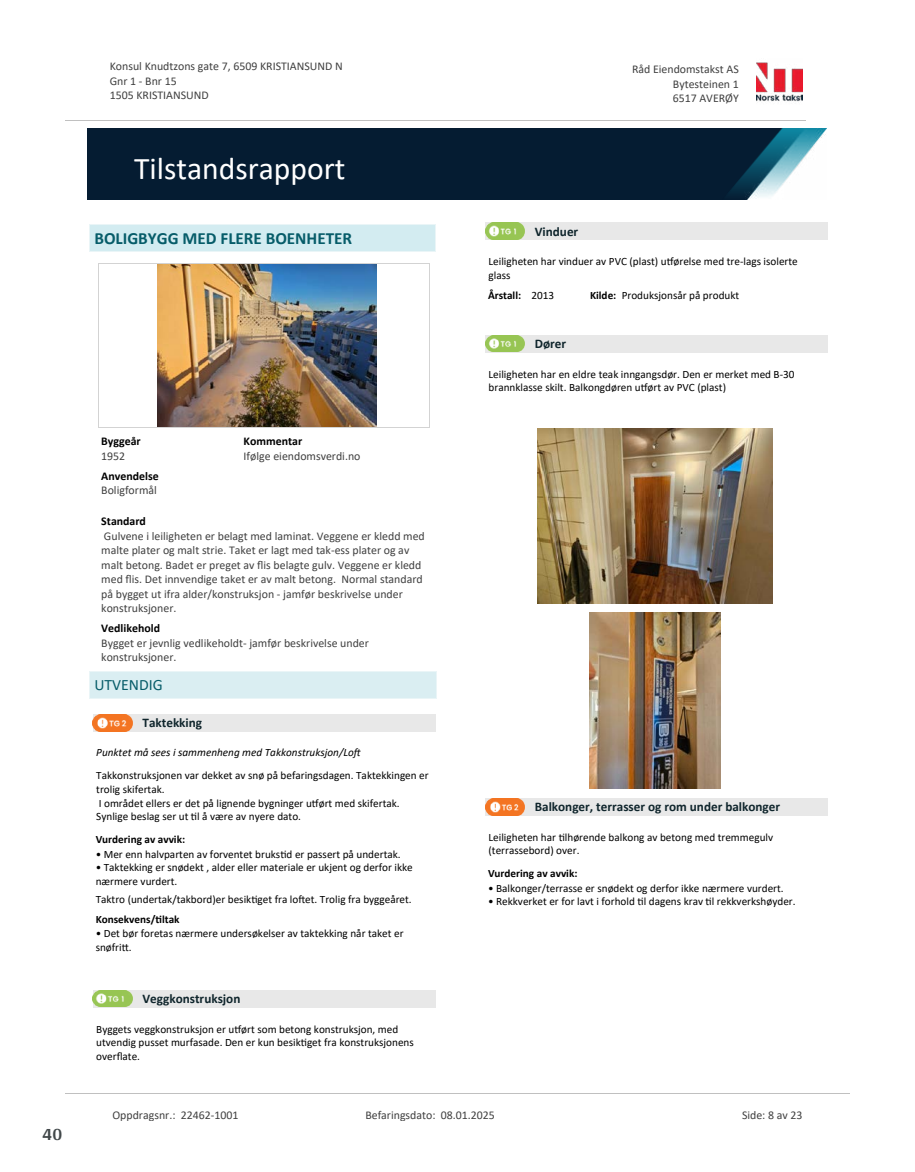
<style>
.page{position:relative;width:915px;height:1172px;background:#fff}
.page>*{position:absolute;margin:0;border:0;box-sizing:border-box;transform-origin:0 0}
.t1{font:31.65px "Calibri";color:#fff}
.t2{font:700 18px "Arya";color:#414749}
.t3{font:700 17.1px "Calibri";color:#065c69}
.t4{font:15.75px "Calibri";color:#065c69}
.t5{font:700 13.2px "Calibri";color:#0f252c}
.t6{font:11.85px/14.4px "Calibri";color:#404040}
.t7{font:700 11.85px "Calibri";color:#000}
.t8{font:11.25px/13.6px "Calibri";color:#000}
.t9{font:700 11.25px "Calibri";color:#000}
.t10{font:italic 11.25px "Calibri";color:#000}
.s1{font-weight:400}
.s2{font-weight:700}
</style>
<div class="page">
<div style="left:89px;top:672px;width:347px;height:26px;background:#daeef2"></div>
<svg style="left:89px;top:672px;width:1px;height:26px"></svg>
<svg style="left:436px;top:672px;width:1px;height:26px"></svg>
<hr style="left:89px;top:671px;width:348px;height:1px;background:#eaf5f7">
<hr style="left:89px;top:698px;width:348px;height:1px;background:#eaf5f7">
<div style="left:93px;top:714px;width:342px;height:17px;background:#e8e8e8"></div>
<img style="left:93px;top:714px;width:39px;height:17px">
<div style="left:93px;top:990px;width:342px;height:17px;background:#e8e8e8"></div>
<img style="left:93px;top:990px;width:39px;height:17px">
<img style="left:157px;top:264px;width:219px;height:163px">
<hr style="left:98px;top:263px;width:1px;height:165px;background:#d3d3d3">
<hr style="left:429px;top:263px;width:1px;height:165px;background:#d3d3d3">
<hr style="left:98px;top:263px;width:331px;height:1px;background:#d3d3d3">
<hr style="left:98px;top:427px;width:331px;height:1px;background:#d3d3d3">
<div style="left:89px;top:224px;width:346px;height:28px;background:#d3ecf1"></div>
<svg style="left:89px;top:225px;width:1px;height:27px"></svg>
<svg style="left:435px;top:224px;width:1px;height:28px"></svg>
<hr style="left:89px;top:224px;width:346px;height:1px;background:#eaf5f7">
<hr style="left:89px;top:252px;width:346px;height:1px;background:#eaf5f7">
<div style="left:485px;top:223px;width:342px;height:17px;background:#e8e8e8"></div>
<svg style="left:490px;top:227px;width:35px;height:13px"></svg>
<img style="left:485px;top:223px;width:39px;height:16px">
<div style="left:485px;top:335px;width:342px;height:17px;background:#e8e8e8"></div>
<img style="left:485px;top:335px;width:39px;height:17px">
<img style="left:537px;top:428px;width:234px;height:176px">
<img style="left:589px;top:613px;width:131px;height:175px">
<div style="left:485px;top:798px;width:342px;height:17px;background:#e8e8e8"></div>
<img style="left:485px;top:798px;width:39px;height:17px">
<img style="left:756px;top:62px;width:46px;height:40px">
<hr style="left:65px;top:120px;width:740px;height:1px;background:#c0c0c0">
<img style="left:88px;top:129px;width:738px;height:71px">
<hr style="left:65px;top:1093px;width:784px;height:1px;background:#c0c0c0">
<h2 class="t2" style="left:43px;top:1123px;width:21px">40</h2>
<p class="t6" style="left:110px;top:59px;width:234px">Konsul Knudtzons gate 7, 6509 KRISTIANSUND N<br>Gnr 1 - Bnr 15<br>1505 KRISTIANSUND</p>
<p class="t6" style="left:631px;top:62px;width:108px">Råd Eiendomstakst AS</p>
<p class="t6" style="left:672px;top:76px;width:67px">Bytesteinen 1</p>
<p class="t6" style="left:672px;top:91px;width:68px">6517 AVERØY</p>
<h1 class="t1" style="left:134px;top:147px;width:213px">Tilstandsrapport</h1>
<h3 class="t3" style="left:94px;top:226px;width:259px">BOLIGBYGG MED FLERE BOENHETER</h3>
<p class="t7" style="left:101px;top:433px;width:41px">Byggeår</p>
<p class="t6" style="left:101px;top:448px;width:26px">1952</p>
<p class="t7" style="left:101px;top:467px;width:59px">Anvendelse</p>
<p class="t6" style="left:101px;top:483px;width:57px">Boligformål</p>
<p class="t7" style="left:243px;top:433px;width:60px">Kommentar</p>
<p class="t6" style="left:243px;top:448px;width:118px">Ifølge eiendomsverdi.no</p>
<p class="t7" style="left:101px;top:513px;width:46px">Standard</p>
<p class="t6" style="left:101px;top:528px;width:325px">Gulvene i leiligheten er belagt med laminat. Veggene er kledd med malte plater og malt strie. Taket er lagt med tak-ess plater og av malt betong. Badet er preget av 昀氀is belagte gulv. Veggene er kledd med 昀氀is. Det innvendige taket er av malt betong. Normal standard på bygget ut ifra alder/konstruksjon - jamfør beskrivelse under konstruksjoner.</p>
<p class="t7" style="left:101px;top:620px;width:60px">Vedlikehold</p>
<p class="t6" style="left:101px;top:635px;width:269px">Bygget er jevnlig vedlikeholdt- jamfør beskrivelse under konstruksjoner.</p>
<h3 class="t4" style="left:94px;top:674px;width:70px">UTVENDIG</h3>
<p class="t5" style="left:142px;top:713px;width:61px">Taktekking</p>
<p class="t10" style="left:96px;top:745px;width:267px">Punktet må sees i sammenheng med Takkonstruksjon/Lo昀琀</p>
<p class="t8" style="left:96px;top:768px;width:334px">Takkonstruksjonen var dekket av snø på befaringsdagen. Taktekkingen er trolig skifertak.<br>I området ellers er det på lignende bygninger u琀昀ørt med skifertak.<br>Synlige beslag ser ut 琀椀l å være av nyere dato.</p>
<p class="t9" style="left:96px;top:831px;width:91px">Vurdering av avvik:</p>
<p class="t8" style="left:96px;top:847px;width:306px">• Mer enn halvparten av forventet bruks琀椀d er passert på undertak.</p>
<p class="t8" style="left:96px;top:860px;width:318px">• Taktekking er snødekt , alder eller materiale er ukjent og derfor ikke nærmere vurdert.</p>
<p class="t8" style="left:96px;top:892px;width:317px">Taktro (undertak/takbord)er besik琀椀get fra lo昀琀et. Trolig fra byggeåret.</p>
<p class="t9" style="left:96px;top:911px;width:85px">Konsekvens/琀椀ltak</p>
<p class="t8" style="left:96px;top:926px;width:309px">• Det bør foretas nærmere undersøkelser av taktekking når taket er snøfri琀琀.</p>
<p class="t5" style="left:142px;top:990px;width:99px">Veggkonstruksjon</p>
<p class="t8" style="left:96px;top:1022px;width:319px">Byggets veggkonstruksjon er u琀昀ørt som betong konstruksjon, med utvendig pusset murfasade. Den er kun besik琀椀get fra konstruksjonens over昀氀ate.</p>
<p class="t5" style="left:534px;top:222px;width:45px">Vinduer</p>
<p class="t8" style="left:488px;top:254px;width:310px">Leiligheten har vinduer av PVC (plast) u琀昀ørelse med tre-lags isolerte glass</p>
<p class="t9" style="left:488px;top:287px;width:68px">Årstall: <span class="s1">2013</span></p>
<p class="t8" style="left:590px;top:288px;width:151px"><span class="s2">Kilde:</span> Produksjonsår på produkt</p>
<p class="t5" style="left:534px;top:335px;width:33px">Dører</p>
<p class="t8" style="left:488px;top:367px;width:307px">Leiligheten har en eldre teak inngangsdør. Den er merket med B-30 brannklasse skilt. Balkongdøren u琀昀ørt av PVC (plast)</p>
<p class="t5" style="left:534px;top:798px;width:247px">Balkonger, terrasser og rom under balkonger</p>
<p class="t8" style="left:488px;top:830px;width:286px">Leiligheten har 琀椀lhørende balkong av betong med tremmegulv (terrassebord) over.</p>
<p class="t9" style="left:488px;top:865px;width:91px">Vurdering av avvik:</p>
<p class="t8" style="left:488px;top:881px;width:297px">• Balkonger/terrasse er snødekt og derfor ikke nærmere vurdert.</p>
<p class="t8" style="left:488px;top:894px;width:309px">• Rekkverket er for lavt i forhold 琀椀l dagens krav 琀椀l rekkverkshøyder.</p>
<p class="t6" style="left:112px;top:1107px;width:127px">Oppdragsnr.: 22462-1001</p>
<p class="t6" style="left:365px;top:1107px;width:131px">Befaringsdato: 08.01.2025</p>
<p class="t6" style="left:741px;top:1107px;width:62px">Side: 8 av 23</p>
</div>
